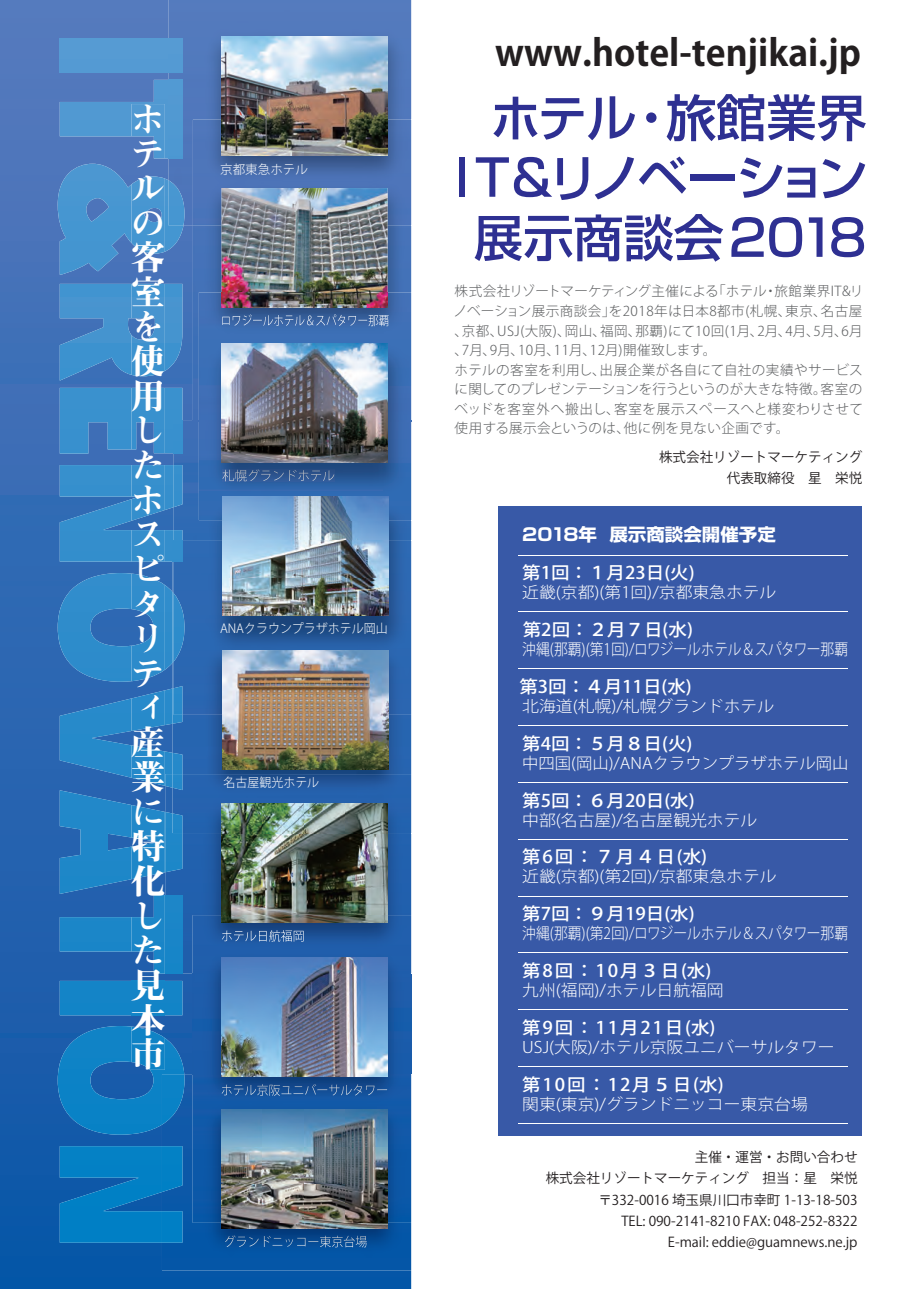
<style>
.page{position:relative;width:919px;height:1289px;background:#fff}
.page>*{position:absolute;margin:0;border:0;box-sizing:border-box;transform-origin:0 0}
.t1{font:500 50.1px/60px "Shin Go Pro";color:#2e3092;text-align:right}
.t2{font:700 36.15px "Koz Go Pr 6 N";color:#231f20}
.t3{font:34.65px/34.7px "Midashi Min Pro MA31";color:#fff}
.t4{font:500 17.4px "Koz Go Pr 6 N";color:#fff;scale:1.06 1}
.t5{font:500 17.4px "Koz Go Pr 6 N";letter-spacing:.1em;color:#fff;scale:1.06 1}
.t6{font:700 17.4px "Shin Go Pro";color:#fff;scale:1.06 1}
.t7{font:300 15.75px "Koz Go Pr 6 N";color:#fff;scale:1.06 1}
.t8{font:300 15.75px "Koz Go Pr 6 N";letter-spacing:-.02em;color:#fff;scale:.87 1}
.t9{font:300 15.75px "Koz Go Pr 6 N";color:#fff}
.t10{font:300 13.5px/19.5px "Koz Go Pr 6 N";letter-spacing:.025em;color:#5d5f61}
.t11{font:13.5px/21.1px "Koz Go Pr 6 N";color:#231f20;text-align:right}
.t12{font:300 12.6px "Koz Go Pr 6 N";color:#fff;scale:.95 1}
.t13{font:300 12.6px "Koz Go Pr 6 N";color:#fff}
</style>
<div class="page">
<div style="left:498px;top:506px;width:363px;height:629px;background:#3859a7"></div>
<svg style="left:0;top:0;width:411px;height:1288px;background:#2e67b2"></svg>
<div style="left:60px;top:38px;width:108px;height:35px;background:#569bd3"></div>
<svg style="left:60px;top:80px;width:108px;height:78px;background:#5189c7"></svg>
<svg style="left:58px;top:164px;width:125px;height:111px;background:#498cc9"></svg>
<svg style="left:60px;top:284px;width:122px;height:96px;background:#428cca"></svg>
<svg style="left:60px;top:388px;width:122px;height:65px;background:#3b8cca"></svg>
<svg style="left:60px;top:465px;width:114px;height:96px;background:#3589c8"></svg>
<svg style="left:58px;top:573px;width:114px;height:108px;background:#2f82c4"></svg>
<div style="left:60px;top:980px;width:122px;height:35px;background:#1484c7"></div>
<div style="left:131px;top:980px;width:34px;height:35px;background:#1484c7"></div>
<svg style="left:58px;top:1026px;width:126px;height:108px;background:#1177bd"></svg>
<svg style="left:60px;top:1146px;width:102px;height:96px;background:#047ac0"></svg>
<img style="left:168px;top:0;width:244px;height:225px">
<img style="left:168px;top:38px;width:14px;height:35px">
<img style="left:168px;top:80px;width:14px;height:78px">
<img style="left:168px;top:180px;width:16px;height:45px">
<img style="left:222px;top:36px;width:166px;height:84px">
<img style="left:193px;top:120px;width:219px;height:301px">
<img style="left:221px;top:188px;width:166px;height:104px">
<img style="left:174px;top:421px;width:238px;height:140px">
<img style="left:174px;top:421px;width:8px;height:32px">
<img style="left:174px;top:465px;width:8px;height:76px">
<img style="left:222px;top:520px;width:166px;height:41px">
<img style="left:411px;top:834px;width:1px;height:81px">
<img style="left:182px;top:833px;width:229px;height:140px">
<svg style="left:60px;top:688px;width:122px;height:285px;background:#2479be"></svg>
<img style="left:165px;top:812px;width:17px;height:60px">
<img style="left:165px;top:895px;width:17px;height:78px">
<img style="left:221px;top:833px;width:166px;height:82px">
<img style="left:411px;top:541px;width:1px;height:292px">
<img style="left:172px;top:561px;width:239px;height:272px">
<img style="left:172px;top:541px;width:10px;height:20px">
<img style="left:172px;top:592px;width:2px;height:71px">
<img style="left:172px;top:688px;width:10px;height:102px">
<img style="left:174px;top:593px;width:10px;height:68px">
<img style="left:174px;top:686px;width:8px;height:29px">
<img style="left:172px;top:813px;width:10px;height:20px">
<img style="left:222px;top:650px;width:166px;height:119px">
<img style="left:162px;top:1074px;width:250px;height:196px">
<img style="left:162px;top:1074px;width:22px;height:50px">
<img style="left:162px;top:1146px;width:20px;height:96px">
<img style="left:225px;top:1235px;width:142px;height:12px">
<img style="left:221px;top:1222px;width:166px;height:6px">
<img style="left:193px;top:915px;width:219px;height:307px">
<img style="left:222px;top:930px;width:81px;height:11px">
<img style="left:221px;top:1083px;width:166px;height:12px">
<img style="left:221px;top:957px;width:166px;height:119px">
<img style="left:199px;top:292px;width:213px;height:228px">
<img style="left:199px;top:421px;width:212px;height:1px">
<img style="left:222px;top:469px;width:112px;height:12px">
<img style="left:222px;top:314px;width:166px;height:12px">
<img style="left:222px;top:343px;width:166px;height:119px">
<hr style="left:518px;top:610px;width:329px;height:1px;background:#fff">
<hr style="left:518px;top:555px;width:329px;height:1px;background:#fff">
<hr style="left:518px;top:668px;width:329px;height:1px;background:#fff">
<hr style="left:518px;top:724px;width:329px;height:1px;background:#fff">
<hr style="left:518px;top:782px;width:329px;height:1px;background:#fff">
<hr style="left:518px;top:838px;width:329px;height:1px;background:#fff">
<hr style="left:518px;top:896px;width:329px;height:1px;background:#fff">
<hr style="left:518px;top:951px;width:329px;height:1px;background:#fff">
<hr style="left:518px;top:1009px;width:329px;height:1px;background:#fff">
<hr style="left:518px;top:1066px;width:329px;height:1px;background:#fff">
<hr style="left:518px;top:1123px;width:329px;height:1px;background:#fff">
<h3 class="t3" style="left:131px;top:98px;width:35px">ホテルの客室を使用したホスピタリティ産業に特化した見本市</h3>
<p class="t13" style="left:220px;top:162px;width:89px">京都東急ホテル</p>
<p class="t12" style="left:220px;top:621px;width:178px">ANAクラウンプラザホテル岡山</p>
<p class="t12" style="left:223px;top:775px;width:102px">名古屋観光ホテル</p>
<h2 class="t2" style="left:495px;top:33px;width:367px">www.hotel-tenjikai.jp</h2>
<h1 class="t1" style="left:454px;top:82px;width:415px">ホテル・旅館業界<br>IT&amp;リノベーション展示商談会2018</h1>
<p class="t10" style="left:454px;top:282px;width:411px">株式会社リゾートマーケティング主催による「ホテル・旅館業界IT&amp;リノベーション展示商談会」を2018年は日本8都市(札幌、東京、名古屋、京都、USJ(大阪)、岡山、福岡、那覇)にて10回(1月、2月、4月、5月、6月、7月、9月、10月、11月、12月)開催致します。<br>ホテルの客室を利用し、出展企業が各自にて自社の実績やサービスに関してのプレゼンテーションを行うというのが大きな特徴。客室のベッドを客室外へ搬出し、客室を展示スペースへと様変わりさせて使用する展示会というのは、他に例を見ない企画です。</p>
<p class="t11" style="left:659px;top:447px;width:205px">株式会社リゾートマーケティング代表取締役　星　栄悦</p>
<p class="t6" style="left:522px;top:520px;width:241px">2018年 展示商談会開催予定</p>
<p class="t4" style="left:522px;top:563px;width:164px">第1回：１月23日(火)</p>
<p class="t7" style="left:522px;top:583px;width:241px">近畿(京都)(第1回)/京都東急ホテル</p>
<p class="t4" style="left:523px;top:619px;width:162px">第2回：２月７日(水)</p>
<p class="t8" style="left:522px;top:640px;width:376px">沖縄(那覇)(第1回)/ロワジールホテル＆スパタワー那覇</p>
<p class="t4" style="left:519px;top:676px;width:164px">第3回：４月11日(水)</p>
<p class="t7" style="left:522px;top:697px;width:239px">北海道(札幌)/札幌グランドホテル</p>
<p class="t4" style="left:522px;top:733px;width:162px">第4回：５月８日(火)</p>
<p class="t9" style="left:522px;top:754px;width:327px">中四国(岡山)/ANAクラウンプラザホテル岡山</p>
<p class="t4" style="left:522px;top:790px;width:164px">第5回：６月20日(水)</p>
<p class="t7" style="left:522px;top:810px;width:223px">中部(名古屋)/名古屋観光ホテル</p>
<p class="t4" style="left:522px;top:847px;width:176px">第6回：７月４日(水)</p>
<p class="t7" style="left:522px;top:867px;width:241px">近畿(京都)(第2回)/京都東急ホテル</p>
<p class="t4" style="left:522px;top:903px;width:164px">第7回：９月19日(水)</p>
<p class="t8" style="left:522px;top:924px;width:376px">沖縄(那覇)(第2回)/ロワジールホテル＆スパタワー那覇</p>
<p class="t5" style="left:522px;top:960px;width:180px">第8回：10月３日(水)</p>
<p class="t7" style="left:522px;top:980px;width:191px">九州(福岡)/ホテル日航福岡</p>
<p class="t5" style="left:522px;top:1017px;width:184px">第9回：11月21日(水)</p>
<p class="t7" style="left:522px;top:1037px;width:296px">USJ(大阪)/ホテル京阪ユニバーサルタワー</p>
<p class="t5" style="left:522px;top:1074px;width:191px">第10回：12月５日(水)</p>
<p class="t7" style="left:522px;top:1095px;width:271px">関東(東京)/グランドニッコー東京台場</p>
<p class="t11" style="left:545px;top:1147px;width:313px">主催・運営・お問い合わせ<br>株式会社リゾートマーケティング　担当：星　栄悦〒332-0016 埼玉県川口市幸町 1-13-18-503<br>TEL: 090-2141-8210 FAX: 048-252-8322<br>E-mail: eddie@guamnews.ne.jp</p>
</div>
